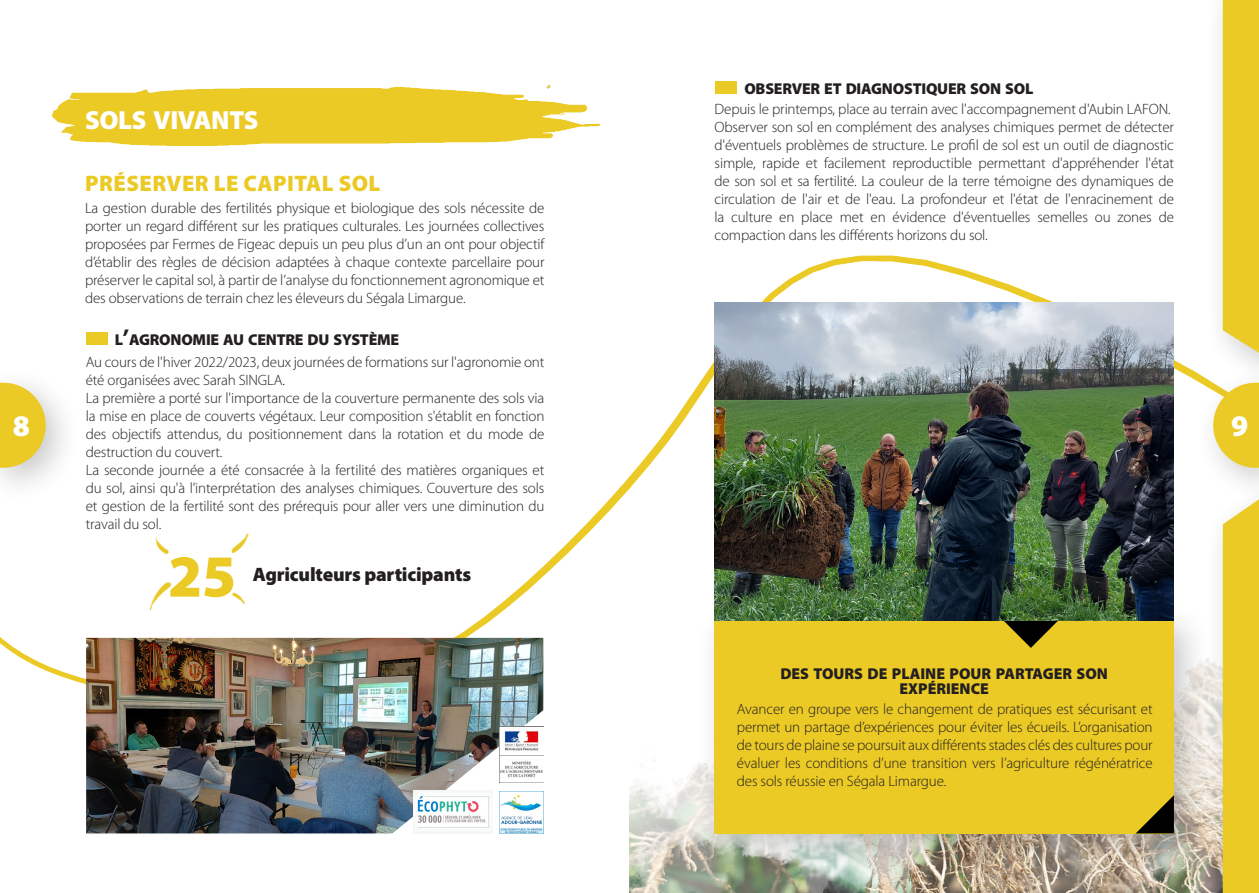
<style>
.page{position:relative;width:1259px;height:893px;background:#fff}
.page>*{position:absolute;margin:0;border:0;box-sizing:border-box;transform-origin:0 0}
.chifrecles_bleuxaxe02{font:900 60px "Myriad Pro";color:#ebca26}
.t1{font:900 30px "Myriad Pro";color:#fff}
.titre_axe_02_article{font:900 26.25px "Myriad Pro";letter-spacing:-.015em;color:#fff}
.soustitre_axe_02_article{font:900 22.5px "Myriad Pro";letter-spacing:.02em;color:#ebca26}
.chifreclesmessage_bleuxaxe02{font:900 19.5px "Myriad Pro";letter-spacing:-.01em;color:#231f20}
.titre{font:900 15.75px "Myriad Pro";letter-spacing:-.015em;color:#231f20}
.conclusion{font:900 15.75px/15px "Myriad Pro";color:#231f20;text-align:center}
.corpdetexte_axe_02_article{font:300 15px/18px "Myriad Pro";letter-spacing:-.01em;color:#231f20;text-align:justify}
.Style_de_paragraphe_1{font:300 15px/18px "Myriad Pro";letter-spacing:-.01em;color:#231f20;text-align:justify}
.s1{font-size:22.5px}
</style>
<div class="page">
<img style="left:629px;top:450px;width:574px;height:443px">
<div style="left:1203px;top:0;width:56px;height:394px;background:#fbfbfb"></div>
<svg style="left:1222px;top:0;width:37px;height:361px"></svg>
<div style="left:1203px;top:475px;width:56px;height:418px;background:#231f20;opacity:.25"></div>
<div style="left:1222px;top:504px;width:37px;height:389px;background:#ebca26"></div>
<div style="left:0;top:365px;width:82px;height:139px;background:#231f20;opacity:.25"></div>
<div style="left:0;top:383px;width:21px;height:85px;background:#ebca26"></div>
<img style="left:21px;top:84px;width:587px;height:750px">
<div style="left:695px;top:602px;width:516px;height:269px;background:#231f20;opacity:.25"></div>
<div style="left:714px;top:621px;width:460px;height:212px;background:#ebca26"></div>
<svg style="left:1136px;top:795px;width:38px;height:38px"></svg>
<svg style="left:1004px;top:621px;width:54px;height:27px"></svg>
<img style="left:86px;top:638px;width:457px;height:195px">
<img style="left:714px;top:303px;width:460px;height:318px">
<div style="left:1194px;top:365px;width:65px;height:139px;background:#231f20;opacity:.25"></div>
<svg style="left:1213px;top:383px;width:46px;height:85px"></svg>
<div style="left:86px;top:332px;width:22px;height:13px;background:#ebca26"></div>
<div style="left:716px;top:81px;width:21px;height:13px;background:#ebca26"></div>
<img style="left:106px;top:489px;width:189px;height:189px">
<img style="left:500px;top:791px;width:43px;height:42px">
<img style="left:500px;top:727px;width:43px;height:56px">
<img style="left:414px;top:791px;width:79px;height:42px">
<p class="titre_axe_02_article" style="left:85px;top:105px;width:175px">SOLS VIVANTS</p>
<p class="soustitre_axe_02_article" style="left:85px;top:171px;width:297px">PRÉSERVER LE CAPITAL SOL</p>
<p class="corpdetexte_axe_02_article" style="left:85px;top:199px;width:461px">La gestion durable des fertilités physique et biologique des sols nécessite de porter un regard différent sur les pratiques culturales. Les journées collectives proposées par Fermes de Figeac depuis un peu plus d’un an ont pour objectif d’établir des règles de décision adaptées à chaque contexte parcellaire pour préserver le capital sol, à partir de l’analyse du fonctionnement agronomique et des observations de terrain chez les éleveurs du Ségala Limargue.</p>
<p class="titre" style="left:744px;top:79px;width:291px">OBSERVER ET DIAGNOSTIQUER SON SOL</p>
<p class="corpdetexte_axe_02_article" style="left:714px;top:101px;width:458px">Depuis le printemps, place au terrain avec l'accompagnement d'Aubin LAFON.</p>
<p class="corpdetexte_axe_02_article" style="left:714px;top:119px;width:461px">Observer son sol en complément des analyses chimiques permet de détecter d'éventuels problèmes de structure. Le profil de sol est un outil de diagnostic simple, rapide et facilement reproductible permettant d'appréhender l'état de son sol et sa fertilité. La couleur de la terre témoigne des dynamiques de circulation de l'air et de l'eau. La profondeur et l'état de l'enracinement de la culture en place met en évidence d'éventuelles semelles ou zones de compaction dans les différents horizons du sol.</p>
<p class="titre" style="left:115px;top:330px;width:286px">L<span class="s1">’</span>AGRONOMIE AU CENTRE DU SYSTÈME</p>
<p class="corpdetexte_axe_02_article" style="left:86px;top:353px;width:460px">Au cours de l'hiver 2022/2023, deux journées de formations sur l'agronomie ont été organisées avec Sarah SINGLA.</p>
<p class="corpdetexte_axe_02_article" style="left:86px;top:389px;width:460px">La première a porté sur l'importance de la couverture permanente des sols via la mise en place de couverts végétaux. Leur composition s'établit en fonction des objectifs attendus, du positionnement dans la rotation et du mode de destruction du couvert.</p>
<p class="corpdetexte_axe_02_article" style="left:86px;top:461px;width:460px">La seconde journée a été consacrée à la fertilité des matières organiques et du sol, ainsi qu'à l'interprétation des analyses chimiques. Couverture des sols et gestion de la fertilité sont des prérequis pour aller vers une diminution du travail du sol.</p>
<h2 class="t1" style="left:13px;top:409px;width:19px">8</h2>
<h2 class="t1" style="left:1231px;top:409px;width:19px">9</h2>
<p class="chifrecles_bleuxaxe02" style="left:168px;top:542px;width:70px">25</p>
<p class="chifreclesmessage_bleuxaxe02" style="left:253px;top:564px;width:220px">Agriculteurs participants</p>
<p class="conclusion" style="left:780px;top:666px;width:329px">DES TOURS DE PLAINE POUR PARTAGER SON<br>EXPÉRIENCE</p>
<p class="Style_de_paragraphe_1" style="left:737px;top:700px;width:417px">Avancer en groupe vers le changement de pratiques est sécurisant et permet un partage d’expériences pour éviter les écueils. L’organisation de tours de plaine se poursuit aux différents stades clés des cultures pour évaluer les conditions d’une transition vers l’agriculture régénératrice des sols réussie en Ségala Limargue.</p>
</div>
